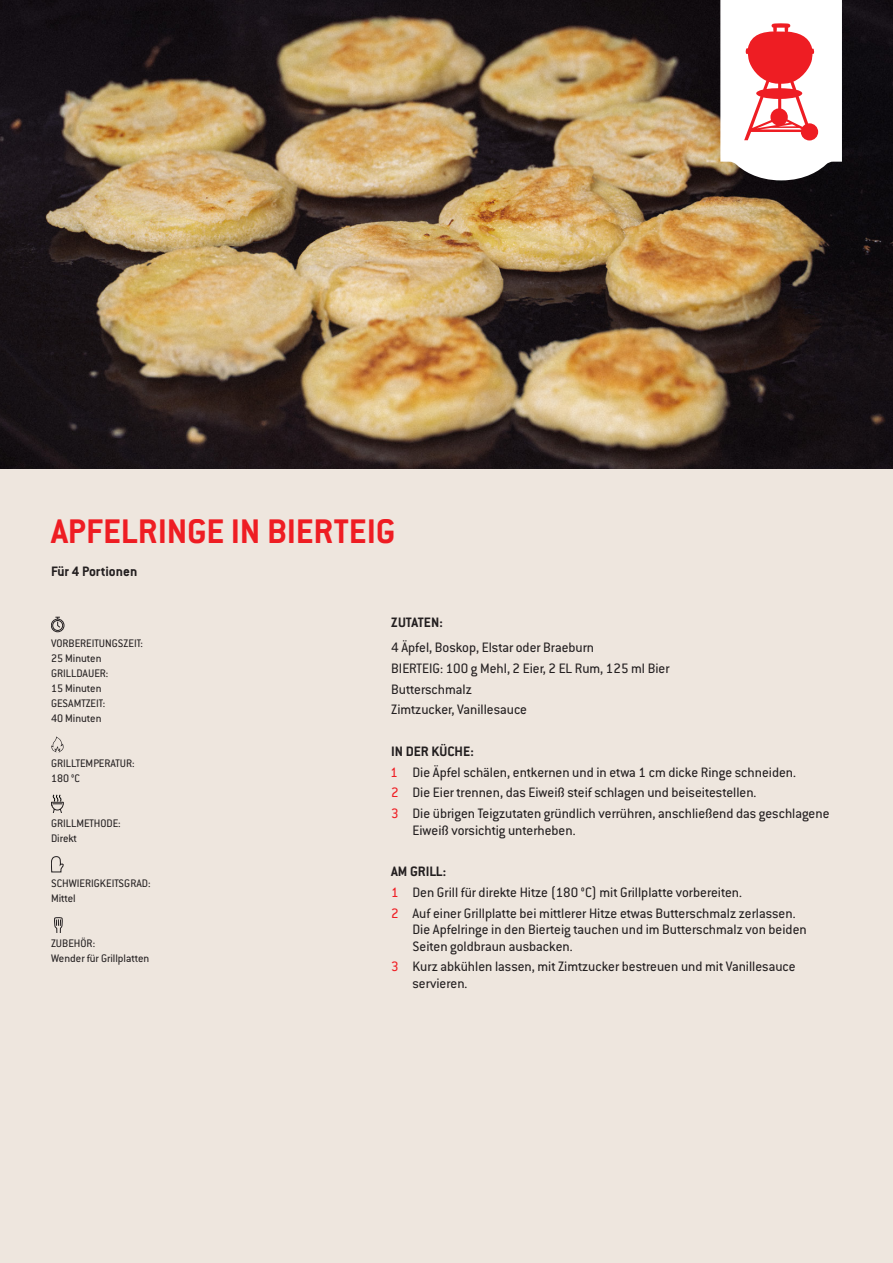
<style>
.page{position:relative;width:893px;height:1263px;background:#eee6de}
.page>*{position:absolute;margin:0;border:0;box-sizing:border-box;transform-origin:0 0}
.t1{font:700 37.5px "Conduit ITC Pro";color:#ee1d23}
.t2{font:15px/20.7px "Conduit ITC Pro";color:#231f20}
.t3{font:700 15px "Conduit ITC Pro";color:#231f20}
.t4{font:12px/15px "Conduit ITC Pro";color:#231f20}
.s1{font-family:"Conduit ITC"}
.s2{font-weight:700}
.s3{color:#ee1d23}
</style>
<div class="page">
<div style="left:51px;top:619px;width:13px;height:13px;border:1px solid #231f20;border-radius:50%"></div>
<div style="left:52px;top:620px;width:11px;height:11px;border:1px solid #231f20;border-radius:50%"></div>
<svg style="left:55px;top:617px;width:6px;height:11px"></svg>
<svg style="left:51px;top:736px;width:13px;height:16px"></svg>
<svg style="left:51px;top:794px;width:13px;height:18px"></svg>
<svg style="left:51px;top:856px;width:13px;height:16px"></svg>
<svg style="left:54px;top:917px;width:9px;height:15px"></svg>
<img style="left:0;top:0;width:893px;height:469px">
<svg style="left:720px;top:0;width:122px;height:180px;background:#f1c8c9"></svg>
<h1 class="t1" style="left:51px;top:510px;width:346px">APFELRINGE IN BIERTEIG</h1>
<p class="t3" style="left:51px;top:563px;width:88px">Für 4 Portionen</p>
<p class="t4" style="left:51px;top:636px;width:94px">VORBEREITUNGSZEIT:<br>25 Minuten<br>GRILLDAUER:<br>15 Minuten<br>GESAMTZEIT:<br>40 Minuten</p>
<p class="t4" style="left:51px;top:756px;width:85px">GRILLTEMPERATUR:<br>180 <span class="s1">°C</span></p>
<p class="t4" style="left:51px;top:816px;width:71px">GRILLMETHODE:<br>Direkt</p>
<p class="t4" style="left:51px;top:876px;width:101px">SCHWIERIGKEITSGRAD:<br>Mittel</p>
<p class="t4" style="left:51px;top:936px;width:100px">ZUBEHÖR:<br>Wender für Grillplatten</p>
<p class="t3" style="left:391px;top:614px;width:53px">ZUTATEN:</p>
<p class="t2" style="left:391px;top:637px;width:280px">4 Äpfel, Boskop, Elstar oder Braeburn<br>BIERTEIG: 100 g Mehl, 2 Eier, 2 EL Rum, 125 ml Bier<br>Butterschmalz<br>Zimtzucker, Vanillesauce</p>
<p class="t2" style="left:391px;top:741px;width:440px"><span class="s2">IN DER KÜCHE:<br></span><span class="s3">1</span> Die Äpfel schälen, entkernen und in etwa 1 cm dicke Ringe schneiden.<br><span class="s3">2</span> Die Eier trennen, das Eiweiß steif schlagen und beiseitestellen.<br><span class="s3">3</span> Die übrigen Teigzutaten gründlich verrühren, anschließend das geschlagene</p>
<p class="t2" style="left:412px;top:820px;width:165px">Eiweiß vorsichtig unterheben.</p>
<p class="t2" style="left:391px;top:861px;width:406px"><span class="s2">AM GRILL:<br></span><span class="s3">1</span> Den Grill für direkte Hitze (180 °C) mit Grillplatte vorbereiten.<br><span class="s3">2</span> Auf einer Grillplatte bei mittlerer Hitze etwas Butterschmalz zerlassen.</p>
<p class="t2" style="left:412px;top:921px;width:396px;line-height:16.5px">Die Apfelringe in den Bierteig tauchen und im Butterschmalz von beiden<br>Seiten goldbraun ausbacken.</p>
<p class="t2" style="left:412px;top:958px;width:385px;line-height:16.5px;text-indent:-21px"><span class="s3">3</span> Kurz abkühlen lassen, mit Zimtzucker bestreuen und mit Vanillesauce servieren.</p>
</div>
